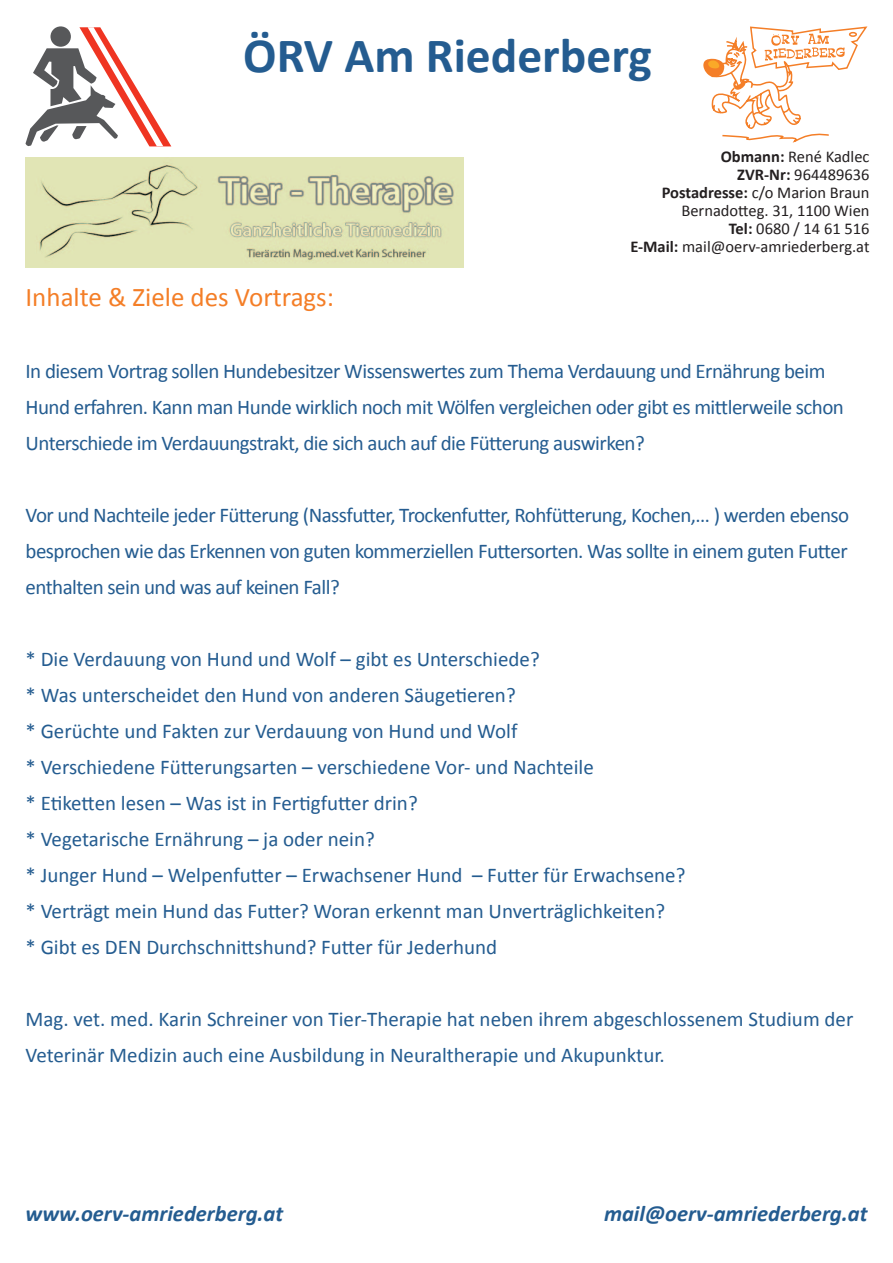
<style>
.page{position:relative;width:893px;height:1263px;background:#fff}
.page>*{position:absolute;margin:0;border:0;box-sizing:border-box;transform-origin:0 0}
.t1{font:700 49.5px "Calibri";color:#245c90}
.t2{font:27px "Calibri";color:#f47e27}
.t3{font:italic 700 22.5px "Calibri";color:#245c90}
.t4{font:21px/36px "Calibri";color:#245c90}
.t5{font:21px/36px "Calibri";letter-spacing:-.025em;color:#245c90}
.t6{font:16.5px/18px "Calibri";color:#231f20;text-align:right}
.s1{font-weight:700}
</style>
<div class="page">
<svg style="left:26px;top:27px;width:145px;height:120px"></svg>
<svg style="left:703px;top:26px;width:165px;height:117px"></svg>
<img style="left:26px;top:157px;width:437px;height:111px">
<h1 class="t1" style="left:243px;top:25px;width:410px">ÖRV Am Riederberg</h1>
<p class="t2" style="left:26px;top:280px;width:310px">Inhalte &amp; Ziele des Vortrags:</p>
<p class="t6" style="left:630px;top:147px;width:241px"><span class="s1">Obmann:</span> René Kadlec<br><span class="s1">ZVR-Nr:</span> 964489636<br><span class="s1">Postadresse:</span> c/o Marion Braun<br>Bernadotteg. 31, 1100 Wien<br><span class="s1">Tel:</span> 0680 / 14 61 516<br><span class="s1">E-Mail:</span> mail@oerv-amriederberg.at</p>
<p class="t5" style="left:26px;top:352px;width:820px">In diesem Vortrag sollen Hundebesitzer Wissenswertes zum Thema Verdauung und Ernährung beim<br>Hund erfahren. Kann man Hunde wirklich noch mit Wölfen vergleichen oder gibt es mittlerweile schon<br>Unterschiede im Verdauungstrakt, die sich auch auf die Fütterung auswirken?</p>
<p class="t4" style="left:26px;top:496px;width:825px;text-align:justify">Vor und Nachteile jeder Fütterung (Nassfutter, Trockenfutter, Rohfütterung, Kochen,… ) werden ebenso besprochen wie das Erkennen von guten kommerziellen Futtersorten. Was sollte in einem guten Futter enthalten sein und was auf keinen Fall?</p>
<p class="t4" style="left:26px;top:640px;width:661px">* Die Verdauung von Hund und Wolf – gibt es Unterschiede?<br>* Was unterscheidet den Hund von anderen Säugetieren?<br>* Gerüchte und Fakten zur Verdauung von Hund und Wolf<br>* Verschiedene Fütterungsarten – verschiedene Vor- und Nachteile<br>* Etiketten lesen – Was ist in Fertigfutter drin?<br>* Vegetarische Ernährung – ja oder nein?<br>* Junger Hund – Welpenfutter – Erwachsener Hund – Futter für Erwachsene? * Verträgt mein Hund das Futter? Woran erkennt man Unverträglichkeiten?<br>* Gibt es DEN Durchschnittshund? Futter für Jederhund</p>
<p class="t4" style="left:26px;top:1000px;width:829px">Mag. vet. med. Karin Schreiner von Tier-Therapie hat neben ihrem abgeschlossenem Studium der<br>Veterinär Medizin auch eine Ausbildung in Neuraltherapie und Akupunktur.</p>
<p class="t3" style="left:26px;top:1200px;width:259px">www.oerv-amriederberg.at</p>
<p class="t3" style="left:604px;top:1200px;width:265px">mail@oerv-amriederberg.at</p>
</div>
